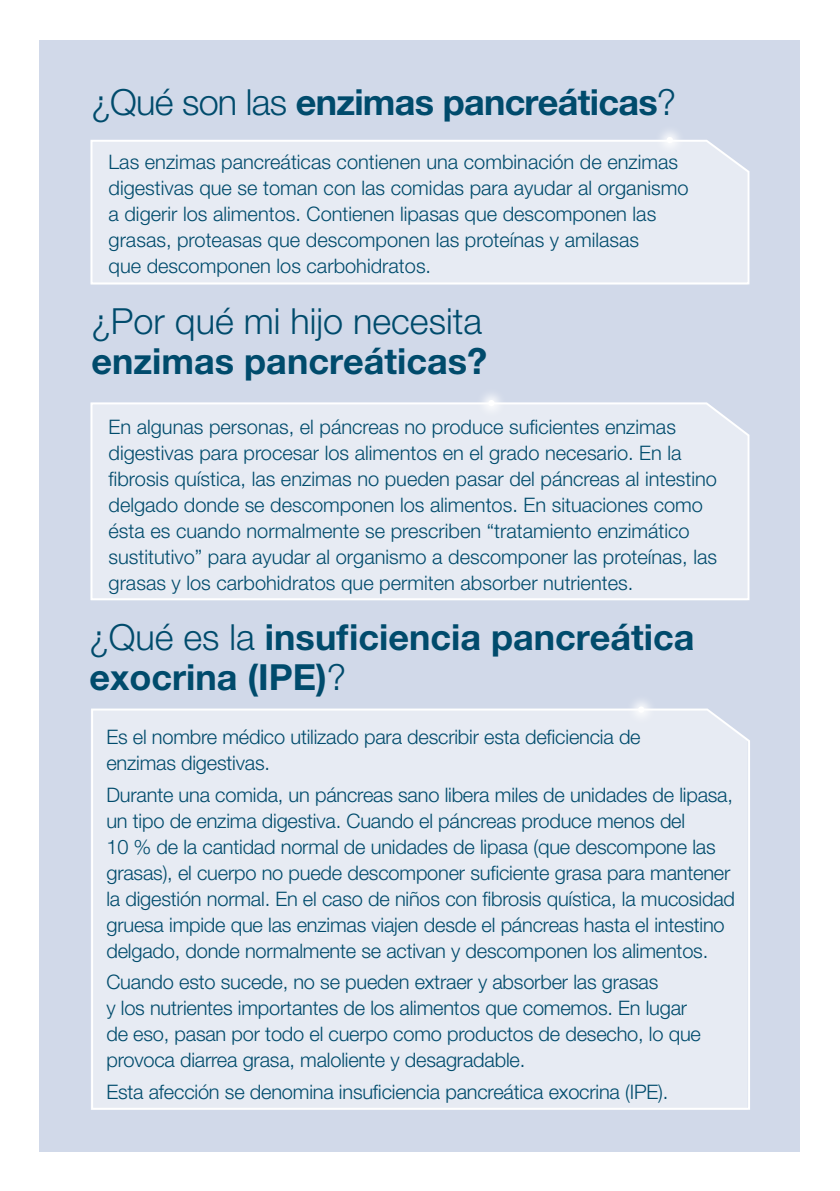
<style>
.page{position:relative;width:840px;height:1191px;background:#fff}
.page>*{position:absolute;margin:0;border:0;box-sizing:border-box;transform-origin:0 0}
.t1{font:700 36px/40px "Helvetica Neue LT Pro";color:#004b6c}
.t2{font:700 36px "Helvetica Neue LT Pro";letter-spacing:-.02em;color:#004b6c}
.t3{font:300 36px "Helvetica Neue LT Pro";color:#004b6c}
.t4{font:300 20px/26px "Helvetica Neue LT Pro";letter-spacing:-.01em;color:#004b6c}
.s1{font-weight:300}
</style>
<div class="page">
<div style="left:40px;top:40px;width:759px;height:1111px;background:#d1d9e9"></div>
<img style="left:661px;top:131px;width:18px;height:8px">
<svg style="left:666px;top:137px;width:6px;height:2px"></svg>
<img style="left:483px;top:394px;width:17px;height:7px">
<img style="left:633px;top:701px;width:17px;height:6px">
<div style="left:637px;top:706px;width:7px;height:6px;background:#f5f6f9;border-radius:50%"></div>
<div style="left:90px;top:139px;width:660px;height:146px;background:#e7ebf3"></div>
<div style="left:90px;top:401px;width:660px;height:200px;background:#e7ebf3"></div>
<div style="left:91px;top:707px;width:659px;height:403px;background:#e7ebf3"></div>
<h1 class="t2" style="left:91px;top:80px;width:586px"><span class="s1">¿Qué son las</span> enzimas pancreáticas<span class="s1">?</span></h1>
<p class="t4" style="left:108px;top:149px;width:581px">Las enzimas pancreáticas contienen una combinación de enzimas digestivas que se toman con las comidas para ayudar al organismo a digerir los alimentos. Contienen lipasas que descomponen las grasas, proteasas que descomponen las proteínas y amilasas<br>que descomponen los carbohidratos.</p>
<h1 class="t3" style="left:91px;top:299px;width:392px">¿Por qué mi hijo necesita</h1>
<h1 class="t1" style="left:91px;top:340px;width:397px">enzimas pancreáticas?</h1>
<p class="t4" style="left:108px;top:413px;width:609px">En algunas personas, el páncreas no produce suficientes enzimas digestivas para procesar los alimentos en el grado necesario. En la fibrosis quística, las enzimas no pueden pasar del páncreas al intestino delgado donde se descomponen los alimentos. En situaciones como ésta es cuando normalmente se prescriben “tratamiento enzimático sustitutivo” para ayudar al organismo a descomponer las proteínas, las grasas y los carbohidratos que permiten absorber nutrientes.</p>
<h1 class="t1" style="left:89px;top:616px;width:606px"><span class="s1">¿Qué es la</span> insuficiencia pancreática exocrina (IPE)<span class="s1">?</span></h1>
<p class="t4" style="left:106px;top:723px;width:535px">Es el nombre médico utilizado para describir esta deficiencia de enzimas digestivas.</p>
<p class="t4" style="left:106px;top:781px;width:629px">Durante una comida, un páncreas sano libera miles de unidades de lipasa, un tipo de enzima digestiva. Cuando el páncreas produce menos del<br>10 % de la cantidad normal de unidades de lipasa (que descompone las grasas), el cuerpo no puede descomponer suficiente grasa para mantener la digestión normal. En el caso de niños con fibrosis quística, la mucosidad gruesa impide que las enzimas viajen desde el páncreas hasta el intestino delgado, donde normalmente se activan y descomponen los alimentos.</p>
<p class="t4" style="left:106px;top:968px;width:595px">Cuando esto sucede, no se pueden extraer y absorber las grasas<br>y los nutrientes importantes de los alimentos que comemos. En lugar de eso, pasan por todo el cuerpo como productos de desecho, lo que provoca diarrea grasa, maloliente y desagradable.</p>
<p class="t4" style="left:106px;top:1078px;width:563px">Esta afección se denomina insuficiencia pancreática exocrina (IPE).</p>
</div>
